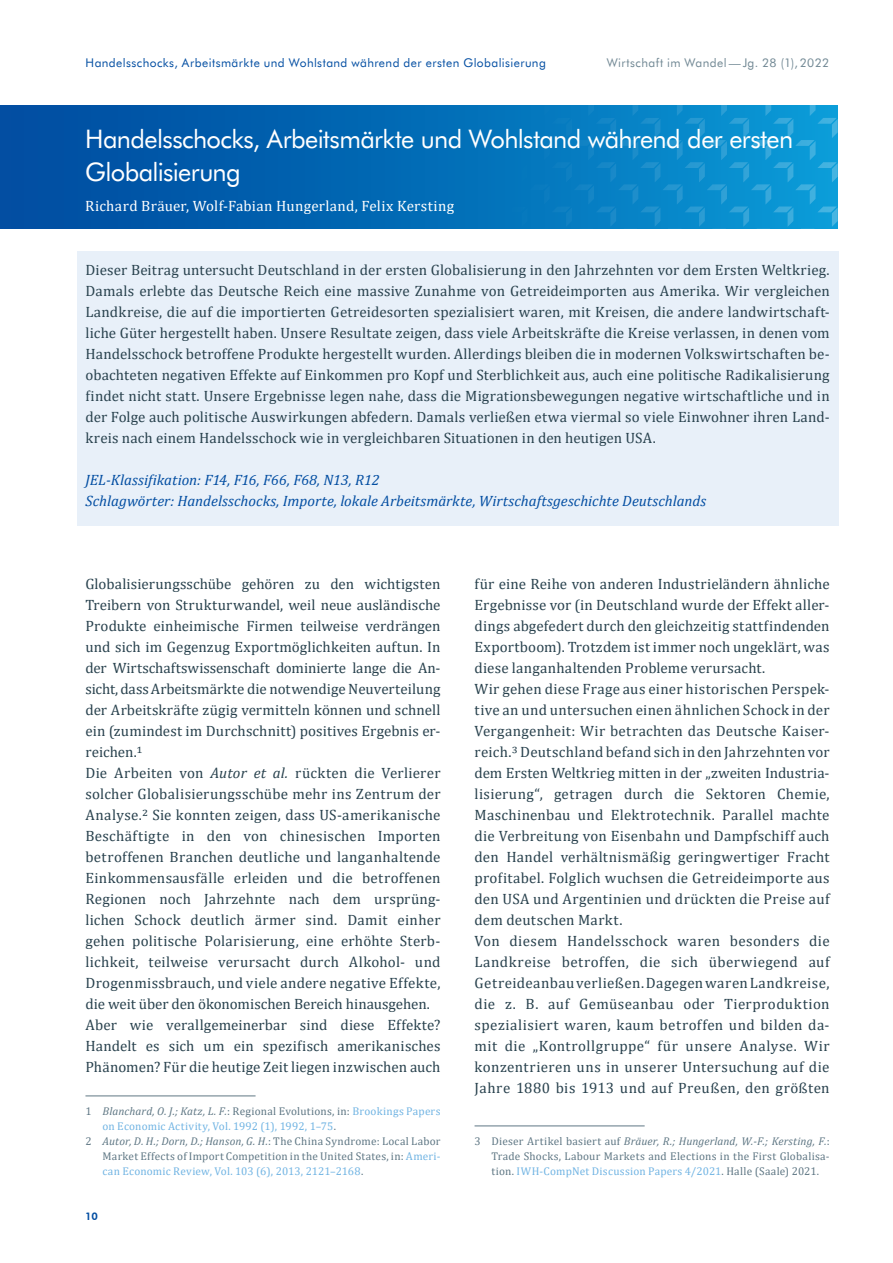
<style>
.page{position:relative;width:893px;height:1263px;background:#fff}
.page>*{position:absolute;margin:0;border:0;box-sizing:border-box;transform-origin:0 0}
.t1{font:25.5px/33px "Futura BT";letter-spacing:-.025em;color:#fff}
.t2{font:15px/21px "Cambria";letter-spacing:.015em;color:#29424e}
.t3{font:italic 15px/21px "Cambria";color:#034ea2}
.t4{font:15px "Cambria";letter-spacing:.02em;color:#fff}
.t5{font:12px "Futura BT";letter-spacing:.035em;color:#034ea2}
.t6{font:12px "Futura BT";letter-spacing:.035em;color:#718894}
.t7{font:11.25px/15px "Cambria";letter-spacing:.02em;color:#5f7784;text-align:justify}
.t8{font:11.25px "Cambria";letter-spacing:.01em;color:#71b4e3}
.t9{font:italic 11.25px "Cambria";letter-spacing:.01em;color:#5f7784}
.t10{font:800 10.5px "Futura BT";color:#034ea2}
.s1{font-style:italic}
.s2{color:#71b4e3}
.s3{color:#5f7784}
.s4{font-style:normal}
</style>
<div class="page">
<div style="left:0;top:105px;width:838px;height:124px;background:#0054a6"></div>
<svg style="left:251px;top:105px;width:587px;height:124px"></svg>
<hr style="left:475px;top:1125px;width:170px;height:1px;background:#5f7784">
<hr style="left:85px;top:1095px;width:171px;height:1px;background:#5f7784">
<div style="left:77px;top:251px;width:761px;height:275px;background:#e8f0f9"></div>
<p class="t5" style="left:85px;top:55px;width:462px">Handelsschocks, Arbeitsmärkte und Wohlstand während der ersten Globalisierung</p>
<p class="t6" style="left:607px;top:55px;width:224px">Wirtschaft im Wandel—Jg. 28 (1), 2022</p>
<h1 class="t1" style="left:85px;top:122px;width:710px">Handelsschocks, Arbeitsmärkte und Wohlstand während der ersten<br>Globalisierung</h1>
<p class="t4" style="left:85px;top:197px;width:371px">Richard Bräuer, Wolf-Fabian Hungerland, Felix Kersting</p>
<p class="t2" style="left:85px;top:259px;width:746px;text-align:justify">Dieser Beitrag untersucht Deutschland in der ersten Globalisierung in den Jahrzehnten vor dem Ersten Weltkrieg.<br>Damals erlebte das Deutsche Reich eine massive Zunahme von Getreideimporten aus Amerika. Wir vergleichen Landkreise, die auf die importierten Getreidesorten spezialisiert waren, mit Kreisen, die andere landwirtschaft&shy;liche Güter hergestellt haben. Unsere Resultate zeigen, dass viele Arbeitskräfte die Kreise verlassen, in denen vom Handelsschock betroffene Produkte hergestellt wurden. Allerdings bleiben die in modernen Volkswirtschaften be&shy;obachteten negativen Effekte auf Einkommen pro Kopf und Sterblichkeit aus, auch eine politische Radikalisierung findet nicht statt. Unsere Ergebnisse legen nahe, dass die Migrationsbewegungen negative wirtschaftliche und in der Folge auch politische Auswirkungen abfedern. Damals verließen etwa viermal so viele Einwohner ihren Land&shy;kreis nach einem Handelsschock wie in vergleichbaren Situationen in den heutigen USA.</p>
<p class="t3" style="left:85px;top:468px;width:622px">JEL-Klassifikation: F14, F16, F66, F68, N13, R12<br>Schlagwörter: Handelsschocks, Importe, lokale Arbeitsmärkte, Wirtschaftsgeschichte Deutschlands</p>
<p class="t2" style="left:85px;top:573px;width:357px">Globalisierungsschübe gehören zu den wichtigsten Treibern von Strukturwandel, weil neue ausländische Produkte einheimische Firmen teilweise verdrängen und sich im Gegenzug Exportmöglichkeiten auftun. In der Wirtschaftswissenschaft dominierte lange die An&shy;sicht, dass Arbeitsmärkte die notwendige Neuverteilung der Arbeitskräfte zügig vermitteln können und schnell ein (zumindest im Durchschnitt) positives Ergebnis er&shy;reichen.1<br>Die Arbeiten von <span class="s1">Autor et al.</span> rückten die Verlierer solcher Globalisierungsschübe mehr ins Zentrum der Analyse.2 Sie konnten zeigen, dass US-amerikanische Beschäftigte in den von chinesischen Importen betroffenen Branchen deutliche und langanhaltende Einkommensausfälle erleiden und die betroffenen Regionen noch Jahrzehnte nach dem ursprüng&shy;lichen Schock deutlich ärmer sind. Damit einher gehen politische Polarisierung, eine erhöhte Sterb&shy;lichkeit, teilweise verursacht durch Alkohol- und Drogenmissbrauch, und viele andere negative Effekte, die weit über den ökonomischen Bereich hinausgehen.<br>Aber wie verallgemeinerbar sind diese Effekte?<br>Handelt es sich um ein spezifisch amerikanisches Phänomen? Für die heutige Zeit liegen inzwischen auch</p>
<p class="t7" style="left:85px;top:1104px;width:357px">1 <span class="s1">Blanchard, O. J.; Katz, L. F.</span>: Regional Evolutions, in: <span class="s2">Brookings Papers</span></p>
<p class="t8" style="left:102px;top:1120px;width:235px">on Economic Activity, Vol. 1992 (1), 1992, 1–75<span class="s3">.</span></p>
<p class="t9" style="left:85px;top:1133px;width:357px"><span class="s4">2</span> Autor, D. H.; Dorn, D.; Hanson, G. H.<span class="s4">: The China Syndrome: Local Labor</span></p>
<p class="t7" style="left:102px;top:1149px;width:340px">Market Effects of Import Competition in the United States, in: <span class="s2">Ameri-</span></p>
<p class="t8" style="left:102px;top:1165px;width:262px">can Economic Review, Vol. 103 (6), 2013, 2121–2168<span class="s3">.</span></p>
<p class="t10" style="left:85px;top:1210px;width:15px">10</p>
<p class="t2" style="left:475px;top:573px;width:357px">für eine Reihe von anderen Industrieländern ähnliche Ergebnisse vor (in Deutschland wurde der Effekt aller&shy;dings abgefedert durch den gleichzeitig stattfindenden Exportboom). Trotzdem ist immer noch ungeklärt, was diese langanhaltenden Probleme verursacht.<br>Wir gehen diese Frage aus einer historischen Perspek&shy;tive an und untersuchen einen ähnlichen Schock in der Vergangenheit: Wir betrachten das Deutsche Kaiser&shy;reich.3 Deutschland befand sich in den Jahrzehnten vor dem Ersten Weltkrieg mitten in der „zweiten Industria&shy;lisierung“, getragen durch die Sektoren Chemie, Maschinenbau und Elektrotechnik. Parallel machte die Verbreitung von Eisenbahn und Dampfschiff auch den Handel verhältnismäßig geringwertiger Fracht profitabel. Folglich wuchsen die Getreideimporte aus den USA und Argentinien und drückten die Preise auf dem deutschen Markt.<br>Von diesem Handelsschock waren besonders die Landkreise betroffen, die sich überwiegend auf Getreideanbau verließen. Dagegen waren Landkreise, die z. B. auf Gemüseanbau oder Tierproduktion spezialisiert waren, kaum betroffen und bilden da&shy;mit die „Kontrollgruppe“ für unsere Analyse. Wir konzentrieren uns in unserer Untersuchung auf die Jahre 1880 bis 1913 und auf Preußen, den größten</p>
<p class="t7" style="left:492px;top:1134px;width:340px;text-indent:-17px">3 Dieser Artikel basiert auf <span class="s1">Bräuer, R.; Hungerland, W.-F.; Kersting, F.</span>:<br>Trade Shocks, Labour Markets and Elections in the First Globalisa&shy;tion. <span class="s2">IWH-CompNet Discussion Papers 4/2021</span>. Halle (Saale) 2021.</p>
</div>
